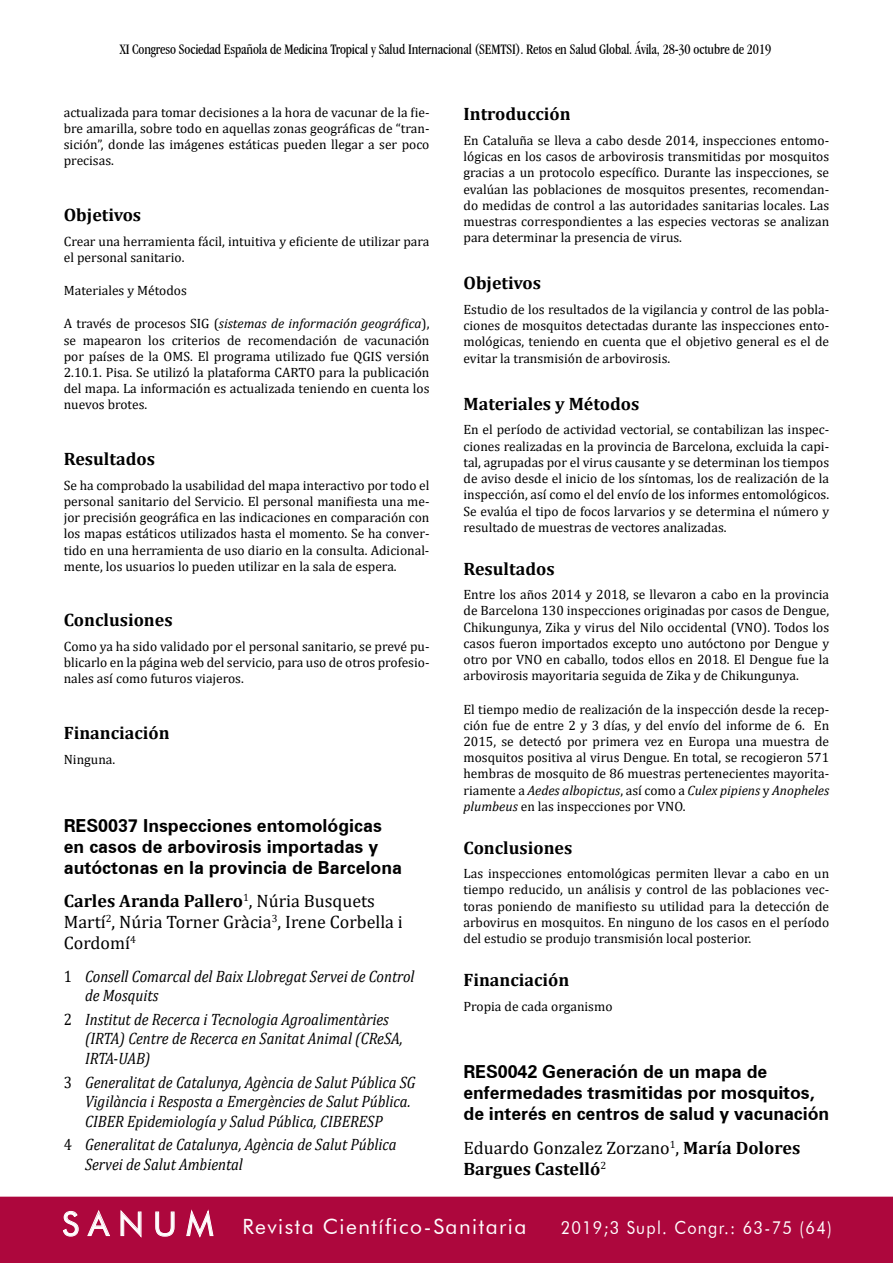
<style>
.page{position:relative;width:893px;height:1263px;background:#fff}
.page>*{position:absolute;margin:0;border:0;box-sizing:border-box;transform-origin:0 0}
.t1{font:21px "Futura BT";letter-spacing:.07em;color:#fff}
.t2{font:700 18px/21px "Zurich BT";color:#000}
.t3{font:700 18px/21px "Cambria";color:#000}
.t4{font:18px/21px "Cambria";color:#000}
.t5{font:18px "Futura BT";letter-spacing:.08em;color:#fff;scale:.9 1}
.t6{font:italic 16.5px/19.5px "Cambria";color:#000;scale:.9 1}
.t7{font:condensed 15px "Garamond IT Cby BT";letter-spacing:-.01em;color:#000;scale:.95 1}
.t8{font:13.5px/16.2px "Cambria";color:#000;text-align:justify}
.s1{font-style:italic}
.s2{font-weight:700}
.s3{font-style:normal}
.s4{font-weight:400}
.s5{font-size:33px}
</style>
<div class="page">
<div style="left:0;top:1197px;width:893px;height:66px;background:#ad073d"></div>
<p class="t7" style="left:120px;top:41px;width:687px">XI Congreso Sociedad Española de Medicina Tropical y Salud Internacional (SEMTSI). Retos en Salud Global. Ávila, 28-30 octubre de 2019</p>
<p class="t8" style="left:64px;top:104px;width:367px">actualizada para tomar decisiones a la hora de vacunar de la fie&shy;bre amarilla, sobre todo en aquellas zonas geográficas de “tran&shy;sición”, donde las imágenes estáticas pueden llegar a ser poco precisas.</p>
<h2 class="t3" style="left:64px;top:204px;width:79px">Objetivos</h2>
<p class="t8" style="left:64px;top:233px;width:367px">Crear una herramienta fácil, intuitiva y eficiente de utilizar para el personal sanitario.</p>
<p class="t8" style="left:64px;top:282px;width:125px">Materiales y Métodos</p>
<p class="t8" style="left:64px;top:316px;width:367px">A través de procesos SIG (<span class="s1">sistemas de información geográfica</span>), se mapearon los criterios de recomendación de vacunación por países de la OMS. El programa utilizado fue QGIS versión 2.10.1. Pisa. Se utilizó la plataforma CARTO para la publicación del mapa. La información es actualizada teniendo en cuenta los nuevos brotes.</p>
<h2 class="t3" style="left:64px;top:448px;width:93px">Resultados</h2>
<p class="t8" style="left:64px;top:477px;width:367px">Se ha comprobado la usabilidad del mapa interactivo por todo el personal sanitario del Servicio. El personal manifiesta una me&shy;jor precisión geográfica en las indicaciones en comparación con los mapas estáticos utilizados hasta el momento. Se ha conver&shy;tido en una herramienta de uso diario en la consulta. Adicional&shy;mente, los usuarios lo pueden utilizar en la sala de espera.</p>
<h2 class="t3" style="left:64px;top:609px;width:110px">Conclusiones</h2>
<p class="t8" style="left:64px;top:638px;width:367px">Como ya ha sido validado por el personal sanitario, se prevé pu&shy;blicarlo en la página web del servicio, para uso de otros profesio&shy;nales así como futuros viajeros.</p>
<h2 class="t3" style="left:64px;top:722px;width:107px">Financiación</h2>
<p class="t8" style="left:64px;top:751px;width:53px">Ninguna.</p>
<h2 class="t2" style="left:64px;top:814px;width:340px">RES0037 Inspecciones entomológicas en casos de arbovirosis importadas y autóctonas en la provincia de Barcelona</h2>
<h2 class="t4" style="left:64px;top:891px;width:341px"><span class="s2">Carles Aranda Pallero</span><sup>1</sup>, Núria Busquets<br>Martí<sup>2</sup>, Núria Torner Gràcia<sup>3</sup>, Irene Corbella i<br>Cordomí<sup>4</sup></h2>
<p class="t6" style="left:85px;top:965px;width:368px;text-indent:-21px"><span class="s3">1</span> Consell Comarcal del Baix Llobregat Servei de Control de Mosquits</p>
<p class="t6" style="left:85px;top:1009px;width:355px;text-indent:-21px"><span class="s3">2</span> Institut de Recerca i Tecnologia Agroalimentàries (IRTA) Centre de Recerca en Sanitat Animal (CReSA,<br>IRTA-UAB)</p>
<p class="t6" style="left:85px;top:1071px;width:369px;text-indent:-21px"><span class="s3">3</span> Generalitat de Catalunya, Agència de Salut Pública SG<br>Vigilància i Resposta a Emergències de Salut Pública.<br>CIBER Epidemiología y Salud Pública, CIBERESP</p>
<p class="t6" style="left:85px;top:1134px;width:348px;text-indent:-21px"><span class="s3">4</span> Generalitat de Catalunya, Agència de Salut Pública<br>Servei de Salut Ambiental</p>
<h2 class="t3" style="left:463px;top:103px;width:109px">Introducción</h2>
<p class="t8" style="left:463px;top:132px;width:367px">En Cataluña se lleva a cabo desde 2014, inspecciones entomo&shy;lógicas en los casos de arbovirosis transmitidas por mosquitos gracias a un protocolo específico. Durante las inspecciones, se evalúan las poblaciones de mosquitos presentes, recomendan&shy;do medidas de control a las autoridades sanitarias locales. Las muestras correspondientes a las especies vectoras se analizan para determinar la presencia de virus.</p>
<h2 class="t3" style="left:463px;top:272px;width:79px">Objetivos</h2>
<p class="t8" style="left:463px;top:301px;width:367px">Estudio de los resultados de la vigilancia y control de las pobla&shy;ciones de mosquitos detectadas durante las inspecciones ento&shy;mológicas, teniendo en cuenta que el objetivo general es el de evitar la transmisión de arbovirosis.</p>
<h2 class="t3" style="left:463px;top:393px;width:177px">Materiales y Métodos</h2>
<p class="t8" style="left:463px;top:422px;width:367px">En el período de actividad vectorial, se contabilizan las inspec&shy;ciones realizadas en la provincia de Barcelona, excluida la capi&shy;tal, agrupadas por el virus causante y se determinan los tiempos de aviso desde el inicio de los síntomas, los de realización de la inspección, así como el del envío de los informes entomológicos.<br>Se evalúa el tipo de focos larvarios y se determina el número y resultado de muestras de vectores analizadas.</p>
<h2 class="t3" style="left:463px;top:557px;width:93px">Resultados</h2>
<p class="t8" style="left:463px;top:586px;width:367px">Entre los años 2014 y 2018, se llevaron a cabo en la provincia de Barcelona 130 inspecciones originadas por casos de Dengue, Chikungunya, Zika y virus del Nilo occidental (VNO). Todos los casos fueron importados excepto uno autóctono por Dengue y otro por VNO en caballo, todos ellos en 2018. El Dengue fue la arbovirosis mayoritaria seguida de Zika y de Chikungunya.</p>
<p class="t8" style="left:463px;top:701px;width:367px">El tiempo medio de realización de la inspección desde la recep&shy;ción fue de entre 2 y 3 días, y del envío del informe de 6. En 2015, se detectó por primera vez en Europa una muestra de mosquitos positiva al virus Dengue. En total, se recogieron 571 hembras de mosquito de 86 muestras pertenecientes mayorita&shy;riamente a <span class="s1">Aedes albopictus</span>, así como a <span class="s1">Culex pipiens</span> y <span class="s1">Anopheles plumbeus</span> en las inspecciones por VNO.</p>
<h2 class="t3" style="left:463px;top:836px;width:110px">Conclusiones</h2>
<p class="t8" style="left:463px;top:865px;width:367px">Las inspecciones entomológicas permiten llevar a cabo en un tiempo reducido, un análisis y control de las poblaciones vec&shy;toras poniendo de manifiesto su utilidad para la detección de arbovirus en mosquitos. En ninguno de los casos en el período del estudio se produjo transmisión local posterior.</p>
<h2 class="t3" style="left:463px;top:969px;width:107px">Financiación</h2>
<p class="t8" style="left:463px;top:998px;width:150px">Propia de cada organismo</p>
<h2 class="t2" style="left:463px;top:1061px;width:367px">RES0042 Generación de un mapa de enfermedades trasmitidas por mosquitos, de interés en centros de salud y vacunación</h2>
<h2 class="t3" style="left:463px;top:1137px;width:338px"><span class="s4">Eduardo Gonzalez Zorzano</span><sup>1</sup><span class="s4">,</span> María Dolores<br>Bargues Castelló<sup>2</sup></h2>
<h1 class="t1" style="left:62px;top:1214px;width:466px"><span class="s5">S A N U M</span> Revista Científico-Sanitaria</h1>
<h2 class="t5" style="left:561px;top:1217px;width:303px">2019;3 Supl. Congr.: 63-75 (64)</h2>
</div>
